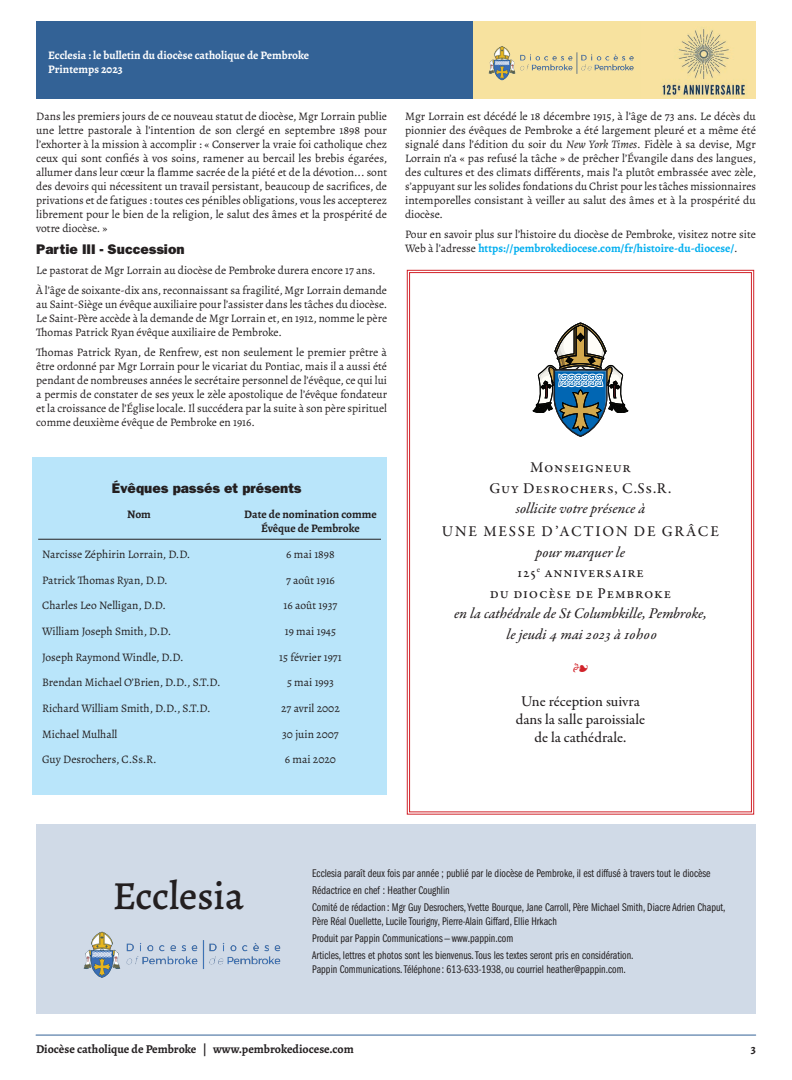
<style>
.page{position:relative;width:792px;height:1080px;background:#fff}
.page>*{position:absolute;margin:0;border:0;box-sizing:border-box;transform-origin:0 0}
.t1{font:500 40px "Alegreya";color:#231f20}
.t2{font:15.1px/20.6px "Garamond Premr Pro Med It";color:#231f20;text-align:center}
.t3{font:500 15.1px/20.6px "Garamond Premr Pro";letter-spacing:.05em;color:#231f20;text-align:center}
.t4{font:500 15.1px/17.8px "Garamond Premr Pro";color:#231f20;text-align:center}
.t5{font:500 15.1px "Garamond Premr Pro";letter-spacing:.12em;color:#231f20}
.t6{font:500 15.1px "Garamond Premr Pro";color:#d1232a}
.t7{font:800 14px "Franklin Gothic";color:#231f20}
.t8{font:700 12px "Alegreya";color:#231f20}
.t9{font:11.5px/14px "Alegreya";color:#231f20;text-align:justify}
.t10{font:11.5px/17px "ITC Franklin Gothic Std Bk Cp";color:#231f20}
.t11{font:700 11.5px/14px "Alegreya";color:#fff}
.t12{font:700 11.5px/14px "Alegreya";color:#231f20;text-align:center}
.s1{font-style:italic}
.s2{font-weight:700;color:#00aeef}
</style>
<div class="page">
<div style="left:36px;top:21px;width:437px;height:78px;background:#336296"></div>
<hr style="left:36px;top:1035px;width:720px;height:1px;background:#336296">
<div style="left:473px;top:21px;width:283px;height:78px;background:#f7e29f"></div>
<img style="left:662px;top:29px;width:84px;height:67px">
<img style="left:488px;top:46px;width:146px;height:35px">
<svg style="left:407px;top:270px;width:347px;height:545px"></svg>
<svg style="left:533px;top:323px;width:95px;height:114px"></svg>
<div style="left:36px;top:824px;width:720px;height:190px;background:#d0dae7"></div>
<img style="left:83px;top:931px;width:198px;height:47px">
<div style="left:32px;top:457px;width:355px;height:338px;background:#b9e5fa"></div>
<hr style="left:38px;top:539px;width:202px;height:1px;background:#231f20">
<hr style="left:240px;top:539px;width:141px;height:1px;background:#231f20">
<p class="t11" style="left:48px;top:48px;width:263px">Ecclesia : le bulletin du diocèse catholique de Pembroke<br>Printemps 2023</p>
<p class="t9" style="left:36px;top:109px;width:353px">Dans les premiers jours de ce nouveau statut de diocèse, Mgr Lorrain publie une lettre pastorale à l’intention de son clergé en septembre 1898 pour l’exhorter à la mission à accomplir : « Conserver la vraie foi catholique chez ceux qui sont confiés à vos soins, ramener au bercail les brebis égarées, allumer dans leur cœur la flamme sacrée de la piété et de la dévotion... sont des devoirs qui nécessitent un travail persistant, beaucoup de sacrifices, de privations et de fatigues : toutes ces pénibles obligations, vous les accepterez librement pour le bien de la religion, le salut des âmes et la prospérité de votre diocèse. »</p>
<p class="t7" style="left:36px;top:241px;width:150px">Partie III - Succession</p>
<p class="t9" style="left:36px;top:260px;width:352px;line-height:20px">Le pastorat de Mgr Lorrain au diocèse de Pembroke durera encore 17 ans.<br>À l’âge de soixante-dix ans, reconnaissant sa fragilité, Mgr Lorrain demande</p>
<p class="t9" style="left:36px;top:297px;width:353px">au Saint-Siège un évêque auxiliaire pour l’assister dans les tâches du diocèse.<br>Le Saint-Père accède à la demande de Mgr Lorrain et, en 1912, nomme le père Thomas Patrick Ryan évêque auxiliaire de Pembroke.</p>
<p class="t9" style="left:36px;top:345px;width:352px">Thomas Patrick Ryan, de Renfrew, est non seulement le premier prêtre à être ordonné par Mgr Lorrain pour le vicariat du Pontiac, mais il a aussi été pendant de nombreuses années le secrétaire personnel de l’évêque, ce qui lui a permis de constater de ses yeux le zèle apostolique de l’évêque fondateur et la croissance de l’Église locale. Il succédera par la suite à son père spirituel comme deuxième évêque de Pembroke en 1916.</p>
<p class="t7" style="left:112px;top:480px;width:191px">Évêques passés et présents</p>
<p class="t12" style="left:127px;top:507px;width:25px">Nom</p>
<p class="t12" style="left:244px;top:507px;width:134px">Date de nomination comme<br>Évêque de Pembroke</p>
<p class="t9" style="left:42px;top:547px;width:150px">Narcisse Zéphirin Lorrain, D.D.</p>
<p class="t9" style="left:286px;top:547px;width:50px">6 mai 1898</p>
<p class="t9" style="left:42px;top:573px;width:127px">Patrick Thomas Ryan, D.D.</p>
<p class="t9" style="left:286px;top:573px;width:50px">7 août 1916</p>
<p class="t9" style="left:42px;top:598px;width:125px">Charles Leo Nelligan, D.D.</p>
<p class="t9" style="left:284px;top:598px;width:55px">16 août 1937</p>
<p class="t9" style="left:42px;top:624px;width:131px">William Joseph Smith, D.D.</p>
<p class="t9" style="left:285px;top:624px;width:53px">19 mai 1945</p>
<p class="t9" style="left:42px;top:650px;width:143px">Joseph Raymond Windle, D.D.</p>
<p class="t9" style="left:279px;top:650px;width:64px">15 février 1971</p>
<p class="t9" style="left:42px;top:675px;width:180px">Brendan Michael O’Brien, D.D., S.T.D.</p>
<p class="t9" style="left:287px;top:675px;width:48px">5 mai 1993</p>
<p class="t9" style="left:42px;top:701px;width:170px">Richard William Smith, D.D., S.T.D.</p>
<p class="t9" style="left:281px;top:701px;width:60px">27 avril 2002</p>
<p class="t9" style="left:42px;top:727px;width:77px">Michael Mulhall</p>
<p class="t9" style="left:282px;top:727px;width:58px">30 juin 2007</p>
<p class="t9" style="left:42px;top:753px;width:116px">Guy Desrochers, C.Ss.R.</p>
<p class="t9" style="left:285px;top:753px;width:53px">6 mai 2020</p>
<p class="t9" style="left:405px;top:109px;width:353px">Mgr Lorrain est décédé le 18 décembre 1915, à l’âge de 73 ans. Le décès du pionnier des évêques de Pembroke a été largement pleuré et a même été signalé dans l’édition du soir du <span class="s1">New York Times</span>. Fidèle à sa devise, Mgr Lorrain n’a « pas refusé la tâche » de prêcher l’Évangile dans des langues, des cultures et des climats différents, mais l’a plutôt embrassée avec zèle, s’appuyant sur les solides fondations du Christ pour les tâches missionnaires intemporelles consistant à veiller au salut des âmes et à la prospérité du diocèse.</p>
<p class="t9" style="left:405px;top:227px;width:352px">Pour en savoir plus sur l’histoire du diocèse de Pembroke, visitez notre site<br>Web à l’adresse <span class="s2">https://pembrokediocese.com/fr/histoire-du-diocese/</span>.</p>
<h2 class="t3" style="left:490px;top:458px;width:183px">Monseigneur<br>Guy Desrochers, C.Ss.R.</h2>
<h2 class="t2" style="left:516px;top:499px;width:131px">sollicite votre présence à</h2>
<h2 class="t5" style="left:442px;top:522px;width:279px">UNE MESSE D’ACTION DE GRÂCE</h2>
<h2 class="t2" style="left:536px;top:542px;width:91px">pour marquer le</h2>
<h2 class="t3" style="left:490px;top:563px;width:183px">125<sup>e</sup> anniversaire<br>du diocèse de Pembroke</h2>
<h2 class="t2" style="left:454px;top:604px;width:254px">en la cathédrale de St Columbkille, Pembroke, le jeudi 4 mai 2023 à 10h00</h2>
<h2 class="t6" style="left:573px;top:658px;width:17px">•</h2>
<h2 class="t4" style="left:516px;top:693px;width:131px">Une réception suivra dans la salle paroissiale de la cathédrale.</h2>
<h1 class="t1" style="left:113px;top:870px;width:133px">Ecclesia</h1>
<p class="t10" style="left:312px;top:865px;width:415px">Ecclesia paraît deux fois par année ; publié par le diocèse de Pembroke, il est diffusé à travers tout le diocèse<br>Rédactrice en chef : Heather Coughlin<br>Comité de rédaction: Mgr Guy Desrochers, Yvette Bourque, Jane Carroll, Père Michael Smith, Diacre Adrien Chaput,</p>
<p class="t10" style="left:312px;top:913px;width:323px">Père Réal Ouellette, Lucile Tourigny, Pierre-Alain Giffard, Ellie Hrkach<br>Produit par Pappin Communications—www.pappin.com<br>Articles, lettres et photos sont les bienvenus. Tous les textes seront pris en considération.</p>
<p class="t10" style="left:312px;top:961px;width:315px">Pappin Communications. Téléphone: 613-633-1938, ou courriel heather@pappin.com.</p>
<p class="t8" style="left:36px;top:1040px;width:319px">Diocèse catholique de Pembroke | www.pembrokediocese.com</p>
<p class="t8" style="left:751px;top:1040px;width:7px">3</p>
</div>
